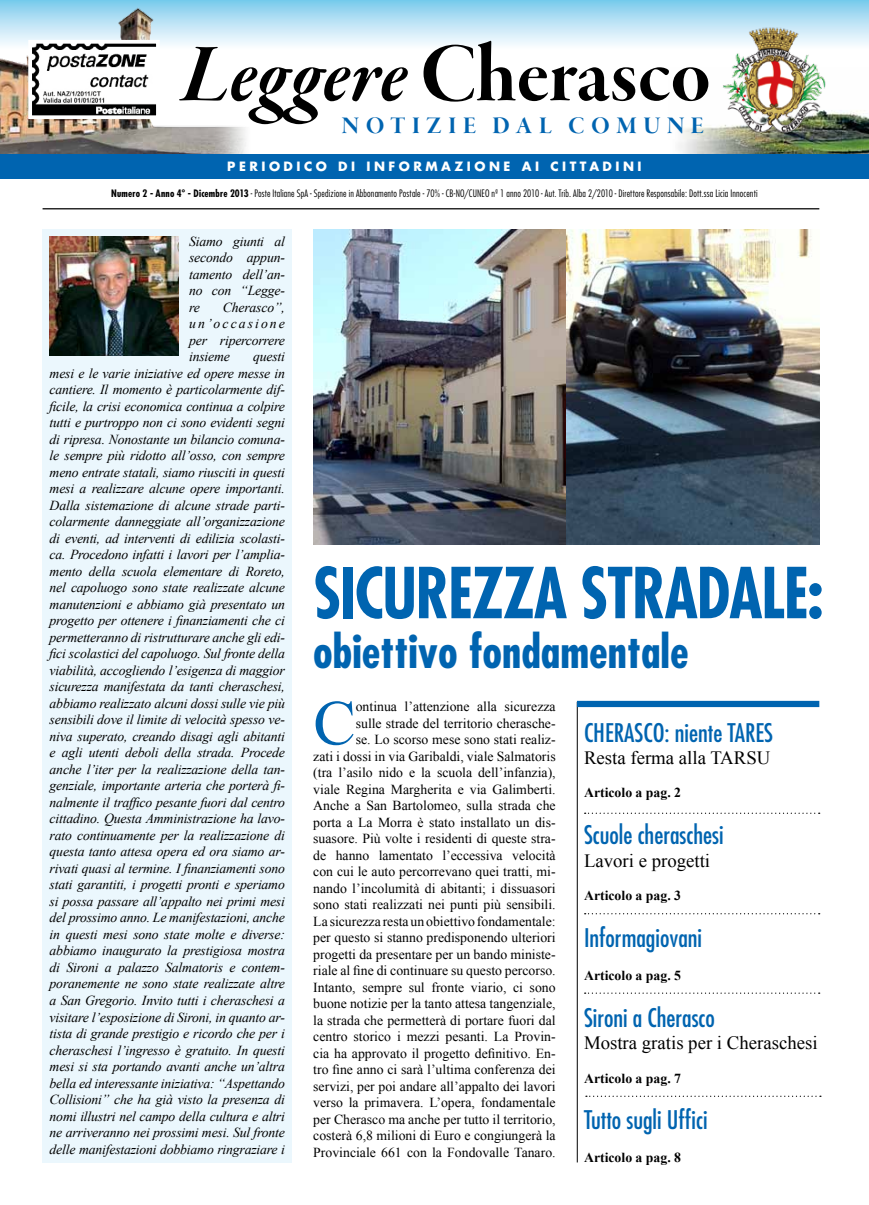
<style>
.page{position:relative;width:869px;height:1205px;background:#fff}
.page>*{position:absolute;margin:0;border:0;box-sizing:border-box;transform-origin:0 0}
.t1{font:87.5px "Garamond Premr Pro Bd Disp";color:#000}
.t2{font:700 condensed 68.25px "Futura";letter-spacing:-.02em;color:#0064b0;scale:.93 1}
.t3{font:63.62px "Times New Roman";color:#0064b0}
.t4{font:700 condensed 45.12px "Futura";color:#0064b0}
.t5{font:condensed 25px "Futura";color:#0064b0}
.t6{font:25px "Garamond Premr Pro Bd Disp";letter-spacing:.265em;color:#0064b0}
.t7{font:18.75px "Times New Roman";color:#000}
.t8{font:italic 13.75px/16.5px "Times New Roman";letter-spacing:-.015em;color:#000;text-align:justify}
.t9{font:13.75px/16.5px "Times New Roman";color:#000;text-align:right}
.t10{font:700 13.75px "Times New Roman";color:#000}
.t11{font:700 12.5px "Futura";letter-spacing:.28em;color:#fff}
.t12{font:300 condensed 10px "Futura";letter-spacing:.015em;color:#000}
.s1{font-family:"Garamond Premr Pro Bd It Disp"}
.s2{font-weight:700}
</style>
<div class="page">
<div style="left:43px;top:229px;width:249px;height:933px;background:#ebf7fd"></div>
<div style="left:0;top:0;width:868px;height:50px;background:linear-gradient(to bottom,#7dcbec,#fff)"></div>
<img style="left:668px;top:110px;width:200px;height:45px">
<img style="left:0;top:0;width:255px;height:155px">
<div style="left:0;top:155px;width:868px;height:24px;background:#0064b0"></div>
<img style="left:721px;top:26px;width:110px;height:110px">
<img style="left:50px;top:237px;width:128px;height:118px">
<hr style="left:576px;top:702px;width:1px;height:460px;background:#000">
<div style="left:576px;top:701px;width:243px;height:6px;background:#0064b0"></div>
<svg style="left:584px;top:992px;width:235px;height:2px"></svg>
<svg style="left:584px;top:913px;width:235px;height:1px"></svg>
<svg style="left:584px;top:812px;width:235px;height:2px"></svg>
<svg style="left:585px;top:1095px;width:235px;height:2px"></svg>
<hr style="left:43px;top:208px;width:776px;height:1px;background:#000">
<img style="left:313px;top:229px;width:506px;height:315px">
<svg style="left:26px;top:38px;width:136px;height:83px"></svg>
<h1 class="t1" style="left:183px;top:26px;width:529px"><span class="s1">Leggere</span>CHERASCO</h1>
<h3 class="t6" style="left:342px;top:112px;width:363px">NOTIZIE DAL C OMUNE</h3>
<p class="t11" style="left:227px;top:158px;width:120px">PERIODICO DI</p>
<p class="t11" style="left:366px;top:158px;width:275px">I NFOR MAZIO NE AI CI TTADI NI</p>
<p class="t12" style="left:111px;top:187px;width:647px"><span class="s2">Numero 2 - Anno 4° - Dicembre 2013</span> - Poste Italiane SpA - Spedizione in Abbonamento Postale - 70% - CB-NO/CUNEO nª 1 anno 2010 - Aut. Trib. Alba 2/2010 - Direttore Responsabile: Dott.ssa Licia Innocenti</p>
<p class="t8" style="left:189px;top:233px;width:97px">Siamo giunti al secondo appun&shy;tamento dell’an&shy;no con “Legge&shy;re</p>
<p class="t8" style="left:189px;top:299px;width:97px;text-indent:34px">Cherasco”, un’occasione per ripercorrere insieme</p>
<p class="t8" style="left:50px;top:348px;width:237px;text-indent:203px">questi mesi e le varie iniziative ed opere messe in cantiere. Il momento è particolarmente dif&shy;ficile, la crisi economica continua a colpire tutti e purtroppo non ci sono evidenti segni di ripresa. Nonostante un bilancio comuna&shy;le sempre più ridotto all’osso, con sempre meno entrate statali, siamo riusciti in questi mesi a realizzare alcune opere importanti.<br>Dalla sistemazione di alcune strade parti&shy;colarmente danneggiate all’organizzazione di eventi, ad interventi di edilizia scolasti&shy;ca. Procedono infatti i lavori per l’amplia&shy;mento della scuola elementare di Roreto, nel capoluogo sono state realizzate alcune manutenzioni e abbiamo già presentato un progetto per ottenere i finanziamenti che ci permetteranno di ristrutturare anche gli edi&shy;fici scolastici del capoluogo. Sul fronte della viabilità, accogliendo l’esigenza di maggior sicurezza manifestata da tanti cheraschesi, abbiamo realizzato alcuni dossi sulle vie più sensibili dove il limite di velocità spesso ve&shy;niva superato, creando disagi agli abitanti e agli utenti deboli della strada. Procede anche l’iter per la realizzazione della tan&shy;genziale, importante arteria che porterà fi&shy;nalmente il traffico pesante fuori dal centro cittadino. Questa Amministrazione ha lavo&shy;rato continuamente per la realizzazione di questa tanto attesa opera ed ora siamo ar&shy;rivati quasi al termine. I finanziamenti sono stati garantiti, i progetti pronti e speriamo si possa passare all’appalto nei primi mesi del prossimo anno. Le manifestazioni, anche in questi mesi sono state molte e diverse: abbiamo inaugurato la prestigiosa mostra di Sironi a palazzo Salmatoris e contem&shy;poranemente ne sono state realizzate altre a San Gregorio. Invito tutti i cheraschesi a visitare l’esposizione di Sironi, in quanto ar&shy;tista di grande prestigio e ricordo che per i cheraschesi l’ingresso è gratuito. In questi mesi si sta portando avanti anche un’altra bella ed interessante iniziativa: “Aspettando Collisioni” che ha già visto la presenza di nomi illustri nel campo della cultura e altri ne arriveranno nei prossimi mesi. Sul fronte delle manifestazioni dobbiamo ringraziare i</p>
<h2 class="t2" style="left:313px;top:549px;width:550px">sicurezza stradale:</h2>
<h3 class="t4" style="left:313px;top:622px;width:377px">obiettivo fondamentale</h3>
<h3 class="t3" style="left:313px;top:680px;width:44px">C</h3>
<p class="t9" style="left:313px;top:698px;width:244px">ontinua l’attenzione alla sicurezza<br>sulle strade del territorio cherasche-<br>se. Lo scorso mese sono stati realiz-<br>zati i dossi in via Garibaldi, viale Salmatoris (tra l’asilo nido e la scuola dell’infanzia), viale Regina Margherita e via Galimberti.<br>Anche a San Bartolomeo, sulla strada che porta a La Morra è stato installato un dis&shy;suasore. Più volte i residenti di queste stra&shy;de hanno lamentato l’eccessiva velocità con cui le auto percorrevano quei tratti, mi&shy;nando l’incolumità di abitanti; i dissuasori sono stati realizzati nei punti più sensibili.<br>La sicurezza resta un obiettivo fondamentale: per questo si stanno predisponendo ulteriori progetti da presentare per un bando ministe&shy;riale al fine di continuare su questo percorso.<br>Intanto, sempre sul fronte viario, ci sono buone notizie per la tanto attesa tangenziale, la strada che permetterà di portare fuori dal centro storico i mezzi pesanti. La Provin&shy;cia ha approvato il progetto definitivo. En&shy;tro fine anno ci sarà l’ultima conferenza dei servizi, per poi andare all’appalto dei lavori verso la primavera. L’opera, fondamentale per Cherasco ma anche per tutto il territorio, costerà 6,8 milioni di Euro e congiungerà la Provinciale 661 con la Fondovalle Tanaro.</p>
<h3 class="t5" style="left:583px;top:716px;width:161px">cherasco: niente TARES</h3>
<h3 class="t7" style="left:583px;top:745px;width:188px">Resta ferma alla TARSU</h3>
<p class="t10" style="left:583px;top:783px;width:99px">Articolo a pag. 2</p>
<h3 class="t5" style="left:583px;top:819px;width:141px">Scuole cheraschesi</h3>
<h3 class="t7" style="left:583px;top:848px;width:128px">Lavori e progetti</h3>
<p class="t10" style="left:583px;top:886px;width:99px">Articolo a pag. 3</p>
<h3 class="t5" style="left:583px;top:922px;width:119px">Informagiovani</h3>
<p class="t10" style="left:583px;top:966px;width:99px">Articolo a pag. 5</p>
<h3 class="t5" style="left:583px;top:1001px;width:132px">Sironi a Cherasco</h3>
<h3 class="t7" style="left:583px;top:1030px;width:235px">Mostra gratis per i Cheraschesi</h3>
<p class="t10" style="left:583px;top:1068px;width:99px">Articolo a pag. 7</p>
<h3 class="t5" style="left:583px;top:1104px;width:125px">Tutto sugli Uffici</h3>
<p class="t10" style="left:583px;top:1148px;width:99px">Articolo a pag. 8</p>
</div>
